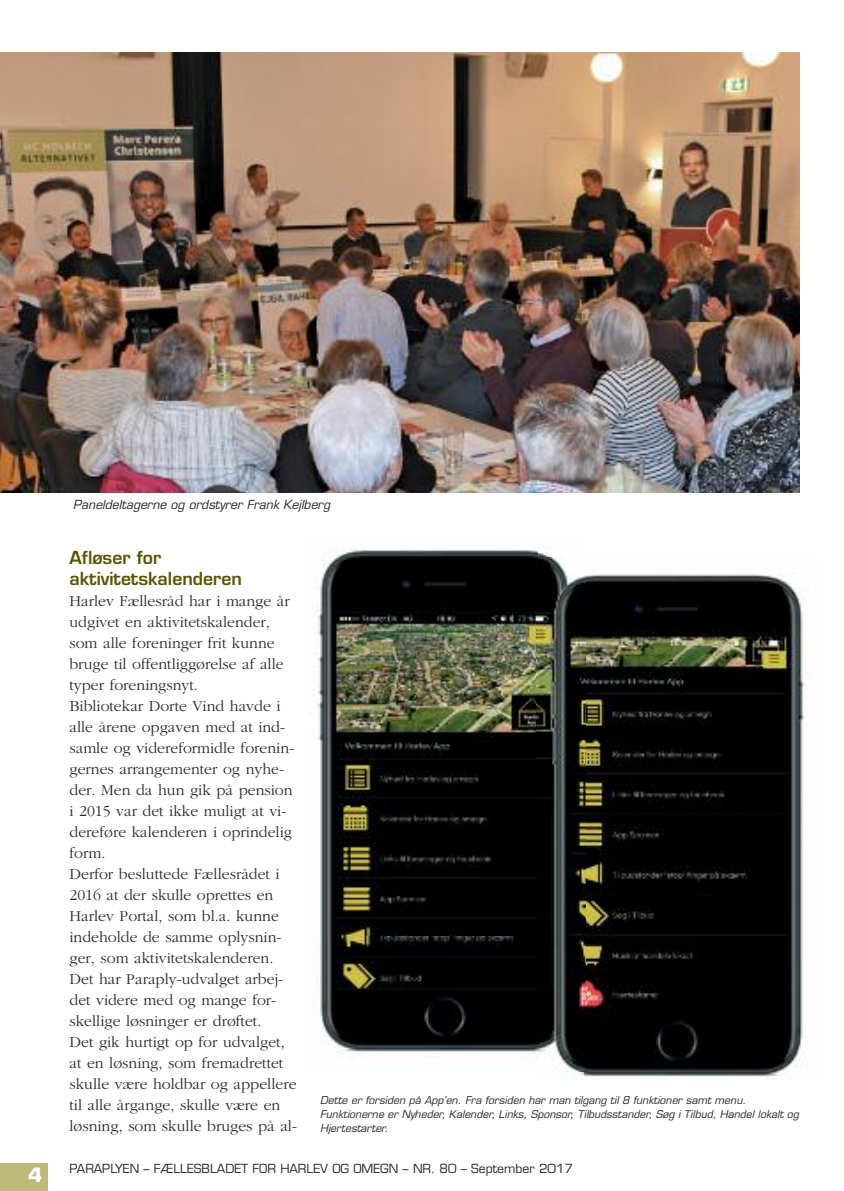
<style>
.page{position:relative;width:844px;height:1191px;background:#fff}
.page>*{position:absolute;margin:0;border:0;box-sizing:border-box;transform-origin:0 0}
.t1{font:700 19.25px "Eurostile";color:#fff}
.t2{font:600 17.5px/21px "Eurostile";color:#575400}
.t3{font:300 15.75px/21px "AF Gar ITC";color:#272526}
.t4{font:12.25px "Eurostile";color:#272526}
.t5{font:italic 12.25px "Eurostile";color:#272526}
.t6{font:italic 10.5px/14px "Eurostile";color:#272526}
</style>
<div class="page">
<img style="left:313px;top:548px;width:225px;height:388px">
<img style="left:538px;top:552px;width:23px;height:6px">
<img style="left:320px;top:936px;width:216px;height:122px">
<img style="left:585px;top:573px;width:226px;height:387px">
<img style="left:583px;top:960px;width:220px;height:119px">
<img style="left:565px;top:1071px;width:18px;height:8px">
<img style="left:536px;top:558px;width:49px;height:513px">
<div style="left:0;top:1163px;width:47px;height:28px;background:#bcb979"></div>
<img style="left:0;top:52px;width:799px;height:440px">
<p class="t5" style="left:73px;top:499px;width:258px">Paneldeltagerne og ordstyrer Frank Kejlberg</p>
<p class="t2" style="left:69px;top:548px;width:174px">Afløser for aktivitetskalenderen</p>
<p class="t3" style="left:69px;top:590px;width:229px">Harlev Fællesråd har i mange år udgivet en aktivitetskalender, som alle foreninger frit kunne bruge til offentliggørelse af alle typer foreningsnyt.<br>Bibliotekar Dorte Vind havde i alle årene opgaven med at ind&shy;samle og videreformidle forenin&shy;gernes arrangementer og nyhe&shy;der. Men da hun gik på pension i 2015 var det ikke muligt at vi&shy;dereføre kalenderen i oprindelig form.<br>Derfor besluttede Fællesrådet i<br>2016 at der skulle oprettes en<br>Harlev Portal, som bl.a. kunne indeholde de samme oplysnin&shy;ger, som aktivitetskalenderen.<br>Det har Paraply-udvalget arbej&shy;det videre med og mange for&shy;skellige løsninger er drøftet.<br>Det gik hurtigt op for udvalget, at en løsning, som fremadrettet skulle være holdbar og appellere til alle årgange, skulle være en løsning, som skulle bruges på al-</p>
<p class="t6" style="left:320px;top:1094px;width:480px">Dette er forsiden på App’en. Fra forsiden har man tilgang til 8 funktioner samt menu.<br>Funktionerne er Nyheder, Kalender, Links, Sponsor, Tilbudsstander, Søg i Tilbud, Handel lokalt og<br>Hjertestarter.</p>
<p class="t1" style="left:28px;top:1167px;width:15px">4</p>
<p class="t4" style="left:69px;top:1164px;width:505px">PARAPLYEN – FÆLLESBLADET FOR HARLEV OG OMEGN – NR. 80 – September 2017</p>
</div>
